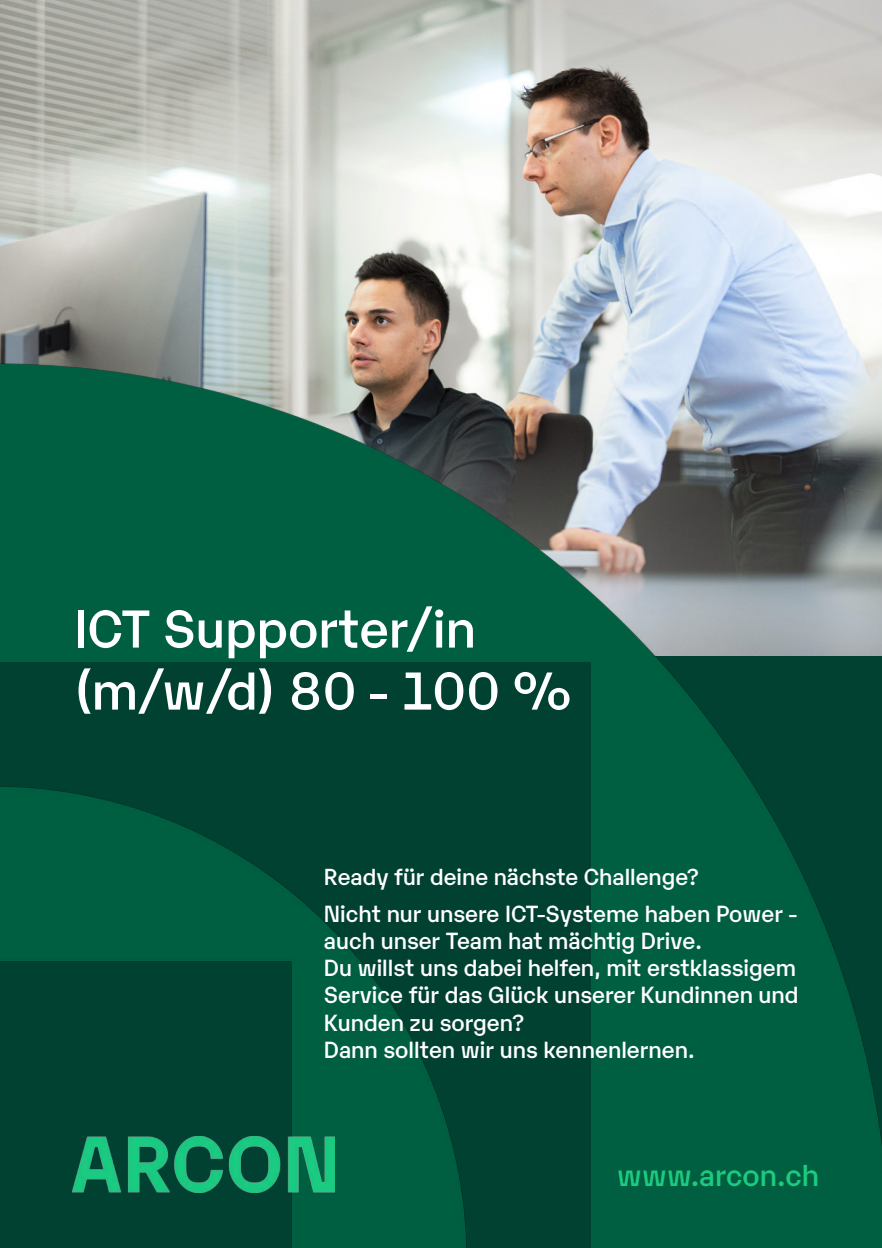
<style>
.page{position:relative;width:882px;height:1248px;background:#fff}
.page>*{position:absolute;margin:0;border:0;box-sizing:border-box;transform-origin:0 0}
.t1{font:500 51.62px/61.9px "Karelia";color:#fff}
.t2{font:500 29.4px "Karelia";color:#1bcb80}
.t3{font:500 22.75px/27.3px "Karelia";color:#fff}
.t4{font:500 22.57px "Karelia";color:#fff}
</style>
<div class="page">
<img style="left:0;top:0;width:882px;height:363px">
<img style="left:0;top:363px;width:882px;height:884px">
<img style="left:73px;top:1136px;width:261px;height:56px">
<h1 class="t1" style="left:74px;top:594px;width:499px">ICT Supporter/in (m/w/d) 80 - 100 %</h1>
<p class="t4" style="left:324px;top:860px;width:376px">Ready für deine nächste Challenge?</p>
<p class="t3" style="left:324px;top:898px;width:476px">Nicht nur unsere ICT-Systeme haben Power - auch unser Team hat mächtig Drive.<br>Du willst uns dabei helfen, mit erstklassigem Service für das Glück unserer Kundinnen und Kunden zu sorgen?<br>Dann sollten wir uns kennenlernen.</p>
<p class="t2" style="left:617px;top:1153px;width:204px">www.arcon.ch</p>
</div>
